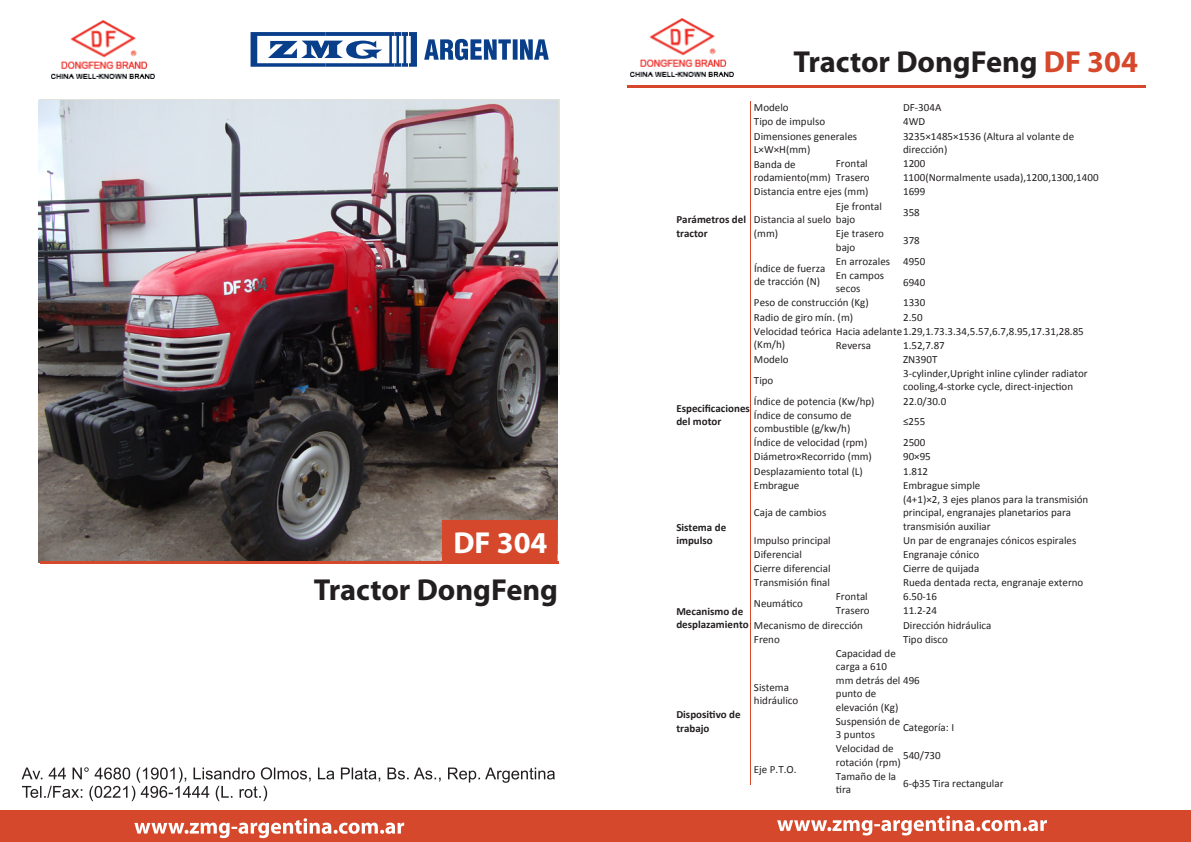
<style>
.page{position:relative;width:1191px;height:842px;background:#fff}
.page>*{position:absolute;margin:0;border:0;box-sizing:border-box;transform-origin:0 0}
.t1{font:700 30.4px "Myriad Pro";color:#231f20}
.t2{font:700 30.4px "Myriad Pro";color:#fff}
.t3{font:11px/13.4px "Calibri";color:#231f20}
.t4{font:700 11px/13.4px "Calibri";color:#231f20}
.s1{color:#d6482b}
</style>
<div class="page">
<img style="left:51px;top:20px;width:104px;height:60px">
<img style="left:630px;top:18px;width:104px;height:60px">
<hr style="left:627px;top:85px;width:518px;height:2px;background:#d6482b">
<div style="left:595px;top:810px;width:596px;height:32px;background:#d6482b"></div>
<div style="left:0;top:810px;width:595px;height:32px;background:#d6482b"></div>
<svg style="left:250px;top:32px;width:167px;height:35px"></svg>
<svg style="left:424px;top:39px;width:125px;height:21px"></svg>
<svg style="left:22px;top:767px;width:533px;height:34px"></svg>
<svg style="left:134px;top:818px;width:270px;height:20px"></svg>
<svg style="left:777px;top:816px;width:270px;height:19px"></svg>
<hr style="left:750px;top:101px;width:1px;height:683px;background:#d6482b">
<img style="left:38px;top:100px;width:519px;height:462px">
<hr style="left:40px;top:561px;width:518px;height:3px;background:#d6482b">
<div style="left:442px;top:521px;width:115px;height:41px;background:#d6482b"></div>
<h1 class="t2" style="left:453px;top:523px;width:96px">DF 304</h1>
<h1 class="t1" style="left:314px;top:570px;width:246px">Tractor DongFeng</h1>
<h1 class="t1" style="left:793px;top:42px;width:346px">Tractor DongFeng <span class="s1">DF 304</span></h1>
<p class="t4" style="left:676px;top:213px;width:71px">Parámetros del tractor</p>
<p class="t3" style="left:754px;top:101px;width:36px">Modelo</p>
<p class="t3" style="left:903px;top:101px;width:40px">DF-304A</p>
<p class="t3" style="left:754px;top:115px;width:73px">Tipo de impulso</p>
<p class="t3" style="left:903px;top:115px;width:24px">4WD</p>
<p class="t3" style="left:754px;top:129px;width:105px">Dimensiones generales<br>L×W×H(mm)</p>
<p class="t3" style="left:903px;top:129px;width:173px">3235×1485×1536 (Altura al volante de dirección)</p>
<p class="t3" style="left:754px;top:157px;width:78px">Banda de rodamiento(mm)</p>
<p class="t3" style="left:836px;top:157px;width:33px">Frontal</p>
<p class="t3" style="left:903px;top:157px;width:24px">1200</p>
<p class="t3" style="left:836px;top:171px;width:35px">Trasero</p>
<p class="t3" style="left:903px;top:171px;width:197px">1100(Normalmente usada),1200,1300,1400</p>
<p class="t3" style="left:754px;top:185px;width:116px">Distancia entre ejes (mm)</p>
<p class="t3" style="left:903px;top:185px;width:24px">1699</p>
<p class="t3" style="left:754px;top:213px;width:103px">Distancia al suelo bajo (mm)</p>
<p class="t3" style="left:836px;top:199px;width:48px">Eje frontal</p>
<p class="t3" style="left:903px;top:206px;width:18px">358</p>
<p class="t3" style="left:836px;top:227px;width:50px">Eje trasero bajo</p>
<p class="t3" style="left:903px;top:233px;width:18px">378</p>
<p class="t3" style="left:754px;top:261px;width:73px">Índice de fuerza de tracción (N)</p>
<p class="t3" style="left:836px;top:254px;width:91px;line-height:13.8px">En arrozales 4950<br>En campos<br>secos</p>
<p class="t3" style="left:903px;top:275px;width:24px">6940</p>
<p class="t3" style="left:754px;top:296px;width:116px">Peso de construcción (Kg)</p>
<p class="t3" style="left:903px;top:296px;width:24px">1330</p>
<p class="t3" style="left:754px;top:310px;width:101px">Radio de giro mín. (m)</p>
<p class="t3" style="left:754px;top:310px;width:331px;line-height:14px;text-indent:149px">2.50<br>Velocidad teórica Hacia adelante1.29,1.73.3.34,5.57,6.7,8.95,17.31,28.85 (Km/h)</p>
<p class="t3" style="left:836px;top:338px;width:37px">Reversa</p>
<p class="t3" style="left:903px;top:338px;width:43px">1.52,7.87</p>
<p class="t3" style="left:754px;top:353px;width:36px">Modelo</p>
<p class="t3" style="left:903px;top:353px;width:36px">ZN390T</p>
<p class="t3" style="left:754px;top:373px;width:21px">Tipo</p>
<p class="t3" style="left:903px;top:367px;width:186px">3-cylinder,Upright inline cylinder radiator cooling,4-storke cycle, direct-injection</p>
<p class="t3" style="left:754px;top:394px;width:122px">Índice de potencia (Kw/hp)</p>
<p class="t3" style="left:903px;top:394px;width:45px">22.0/30.0</p>
<p class="t3" style="left:754px;top:408px;width:99px">Índice de consumo de combustible (g/kw/h)</p>
<p class="t3" style="left:903px;top:415px;width:24px">≤255</p>
<p class="t3" style="left:754px;top:436px;width:115px">Índice de velocidad (rpm)</p>
<p class="t3" style="left:903px;top:436px;width:24px">2500</p>
<p class="t3" style="left:754px;top:450px;width:119px">Diámetro×Recorrido (mm)</p>
<p class="t3" style="left:903px;top:450px;width:29px">90×95</p>
<p class="t3" style="left:754px;top:464px;width:110px">Desplazamiento total (L)</p>
<p class="t3" style="left:903px;top:464px;width:27px">1.812</p>
<p class="t4" style="left:676px;top:402px;width:75px">Especificaciones del motor</p>
<p class="t4" style="left:676px;top:520px;width:51px">Sistema de impulso</p>
<p class="t3" style="left:754px;top:478px;width:47px">Embrague</p>
<p class="t3" style="left:903px;top:478px;width:79px">Embrague simple</p>
<p class="t3" style="left:754px;top:506px;width:74px">Caja de cambios</p>
<p class="t3" style="left:903px;top:492px;width:187px">(4+1)×2, 3 ejes planos para la transmisión principal, engranajes planetarios para transmisión auxiliar</p>
<p class="t3" style="left:754px;top:533px;width:78px">Impulso principal</p>
<p class="t3" style="left:903px;top:533px;width:175px">Un par de engranajes cónicos espirales</p>
<p class="t3" style="left:754px;top:548px;width:50px">Diferencial</p>
<p class="t3" style="left:903px;top:548px;width:78px">Engranaje cónico</p>
<p class="t3" style="left:754px;top:562px;width:78px">Cierre diferencial</p>
<p class="t3" style="left:903px;top:562px;width:78px">Cierre de quijada</p>
<p class="t3" style="left:754px;top:576px;width:78px">Transmisión final</p>
<p class="t3" style="left:903px;top:576px;width:182px">Rueda dentada recta, engranaje externo</p>
<p class="t3" style="left:836px;top:590px;width:33px">Frontal</p>
<p class="t3" style="left:903px;top:590px;width:36px">6.50-16</p>
<p class="t3" style="left:836px;top:604px;width:35px">Trasero</p>
<p class="t3" style="left:903px;top:604px;width:36px">11.2-24</p>
<p class="t3" style="left:754px;top:618px;width:111px">Mecanismo de dirección</p>
<p class="t3" style="left:903px;top:618px;width:90px">Dirección hidráulica</p>
<p class="t3" style="left:754px;top:632px;width:27px">Freno</p>
<p class="t3" style="left:903px;top:632px;width:46px">Tipo disco</p>
<p class="t3" style="left:754px;top:597px;width:50px">Neumático</p>
<p class="t4" style="left:676px;top:604px;width:74px">Mecanismo de desplazamiento</p>
<p class="t4" style="left:676px;top:708px;width:66px">Dispositivo de trabajo</p>
<p class="t3" style="left:754px;top:680px;width:46px">Sistema hidráulico</p>
<p class="t3" style="left:754px;top:762px;width:44px">Eje P.T.O.</p>
<p class="t3" style="left:836px;top:646px;width:85px">Capacidad de carga a 610<br>mm detrás del 496 punto de elevación (Kg)<br>Suspensión de<br>3 puntos</p>
<p class="t3" style="left:903px;top:721px;width:53px">Categoría: I</p>
<p class="t3" style="left:836px;top:742px;width:66px">Velocidad de rotación (rpm)</p>
<p class="t3" style="left:903px;top:749px;width:39px">540/730</p>
<p class="t3" style="left:836px;top:769px;width:62px">Tamaño de la tira</p>
<p class="t3" style="left:903px;top:776px;width:102px">6-φ35 Tira rectangular</p>
</div>
